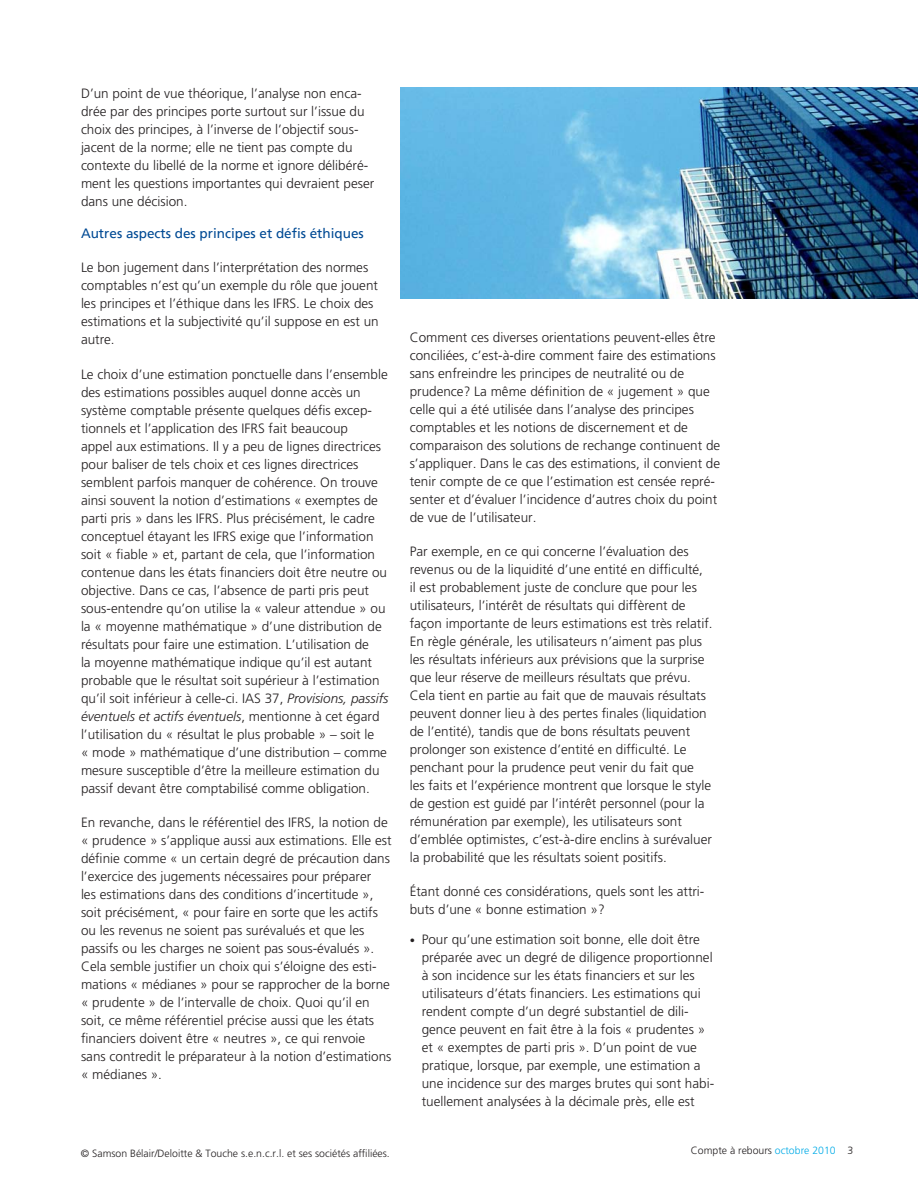
<style>
.page{position:relative;width:918px;height:1188px;background:#fff}
.page>*{position:absolute;margin:0;border:0;box-sizing:border-box;transform-origin:0 0}
.Body_copy{font:300 13.5px/18px "Frutiger";color:#231f20}
.Bullet_list_niveau_1{font:300 13.5px/18px "Frutiger";color:#231f20}
.Body_copy-2{font:13.5px "Frutiger";color:#014a94}
.t1{font:300 10.5px "Frutiger";color:#231f20}
.s1{font-style:italic}
.s2{font-size:10.5px}
.s3{color:#00abe7}
</style>
<div class="page">
<img style="left:401px;top:88px;width:517px;height:210px">
<p class="Body_copy" style="left:81px;top:84px;width:295px">D’un point de vue théorique, l’analyse non enca&shy;drée par des principes porte surtout sur l’issue du choix des principes, à l’inverse de l’objectif sous&shy;jacent de la norme; elle ne tient pas compte du contexte du libellé de la norme et ignore délibéré&shy;ment les questions importantes qui devraient peser dans une décision.</p>
<p class="Body_copy-2" style="left:81px;top:226px;width:284px">Autres aspects des principes et défis éthiques</p>
<p class="Body_copy" style="left:81px;top:259px;width:299px">Le bon jugement dans l’interprétation des normes comptables n’est qu’un exemple du rôle que jouent les principes et l’éthique dans les IFRS. Le choix des estimations et la subjectivité qu’il suppose en est un autre.</p>
<p class="Body_copy" style="left:81px;top:365px;width:309px">Le choix d’une estimation ponctuelle dans l’ensemble des estimations possibles auquel donne accès un système comptable présente quelques défis excep&shy;tionnels et l’application des IFRS fait beaucoup<br>appel aux estimations. Il y a peu de lignes directrices pour baliser de tels choix et ces lignes directrices semblent parfois manquer de cohérence. On trouve ainsi souvent la notion d’estimations « exemptes de parti pris » dans les IFRS. Plus précisément, le cadre conceptuel étayant les IFRS exige que l’information soit « fiable » et, partant de cela, que l’information contenue dans les états financiers doit être neutre ou objective. Dans ce cas, l’absence de parti pris peut sous-entendre qu’on utilise la « valeur attendue » ou la « moyenne mathématique » d’une distribution de résultats pour faire une estimation. L’utilisation de<br>la moyenne mathématique indique qu’il est autant probable que le résultat soit supérieur à l’estimation qu’il soit inférieur à celle-ci. IAS 37, <span class="s1">Provisions, passifs éventuels et actifs éventuels</span>, mentionne à cet égard l’utilisation du « résultat le plus probable » – soit le<br>« mode » mathématique d’une distribution – comme mesure susceptible d’être la meilleure estimation du passif devant être comptabilisé comme obligation.</p>
<p class="Body_copy" style="left:81px;top:813px;width:312px">En revanche, dans le référentiel des IFRS, la notion de « prudence » s’applique aussi aux estimations. Elle est définie comme « un certain degré de précaution dans l’exercice des jugements nécessaires pour préparer<br>les estimations dans des conditions d’incertitude », soit précisément, « pour faire en sorte que les actifs ou les revenus ne soient pas surévalués et que les passifs ou les charges ne soient pas sous-évalués ».<br>Cela semble justifier un choix qui s’éloigne des esti&shy;mations « médianes » pour se rapprocher de la borne « prudente » de l’intervalle de choix. Quoi qu’il en soit, ce même référentiel précise aussi que les états financiers doivent être « neutres », ce qui renvoie sans contredit le préparateur à la notion d’estimations « médianes ».</p>
<p class="Body_copy" style="left:410px;top:328px;width:312px">Comment ces diverses orientations peuvent-elles être conciliées, c’est-à-dire comment faire des estimations sans enfreindre les principes de neutralité ou de prudence? La même définition de « jugement » que celle qui a été utilisée dans l’analyse des principes comptables et les notions de discernement et de comparaison des solutions de rechange continuent de s’appliquer. Dans le cas des estimations, il convient de tenir compte de ce que l’estimation est censée repré&shy;senter et d’évaluer l’incidence d’autres choix du point de vue de l’utilisateur.</p>
<p class="Body_copy" style="left:410px;top:542px;width:304px">Par exemple, en ce qui concerne l’évaluation des revenus ou de la liquidité d’une entité en difficulté,<br>il est probablement juste de conclure que pour les utilisateurs, l’intérêt de résultats qui diffèrent de façon importante de leurs estimations est très relatif.<br>En règle générale, les utilisateurs n’aiment pas plus les résultats inférieurs aux prévisions que la surprise que leur réserve de meilleurs résultats que prévu.<br>Cela tient en partie au fait que de mauvais résultats peuvent donner lieu à des pertes finales (liquidation de l’entité), tandis que de bons résultats peuvent prolonger son existence d’entité en difficulté. Le penchant pour la prudence peut venir du fait que<br>les faits et l’expérience montrent que lorsque le style de gestion est guidé par l’intérêt personnel (pour la rémunération par exemple), les utilisateurs sont d’emblée optimistes, c’est-à-dire enclins à surévaluer la probabilité que les résultats soient positifs.</p>
<p class="Body_copy" style="left:410px;top:882px;width:296px">Étant donné ces considérations, quels sont les attri&shy;buts d’une « bonne estimation »?</p>
<p class="Bullet_list_niveau_1" style="left:422px;top:931px;width:294px;text-indent:-12px"><span class="s2">•</span> Pour qu’une estimation soit bonne, elle doit être préparée avec un degré de diligence proportionnel à son incidence sur les états financiers et sur les utilisateurs d’états financiers. Les estimations qui rendent compte d’un degré substantiel de dili&shy;gence peuvent en fait être à la fois « prudentes » et « exemptes de parti pris ». D’un point de vue pratique, lorsque, par exemple, une estimation a une incidence sur des marges brutes qui sont habi&shy;tuellement analysées à la décimale près, elle est</p>
<p class="t1" style="left:81px;top:1147px;width:310px">© Samson Bélair/Deloitte &amp; Touche s.e.n.c.r.l. et ses sociétés affiliées.</p>
<p class="t1" style="left:691px;top:1145px;width:164px">Compte à rebours <span class="s3">octobre 2010</span> 3</p>
</div>
